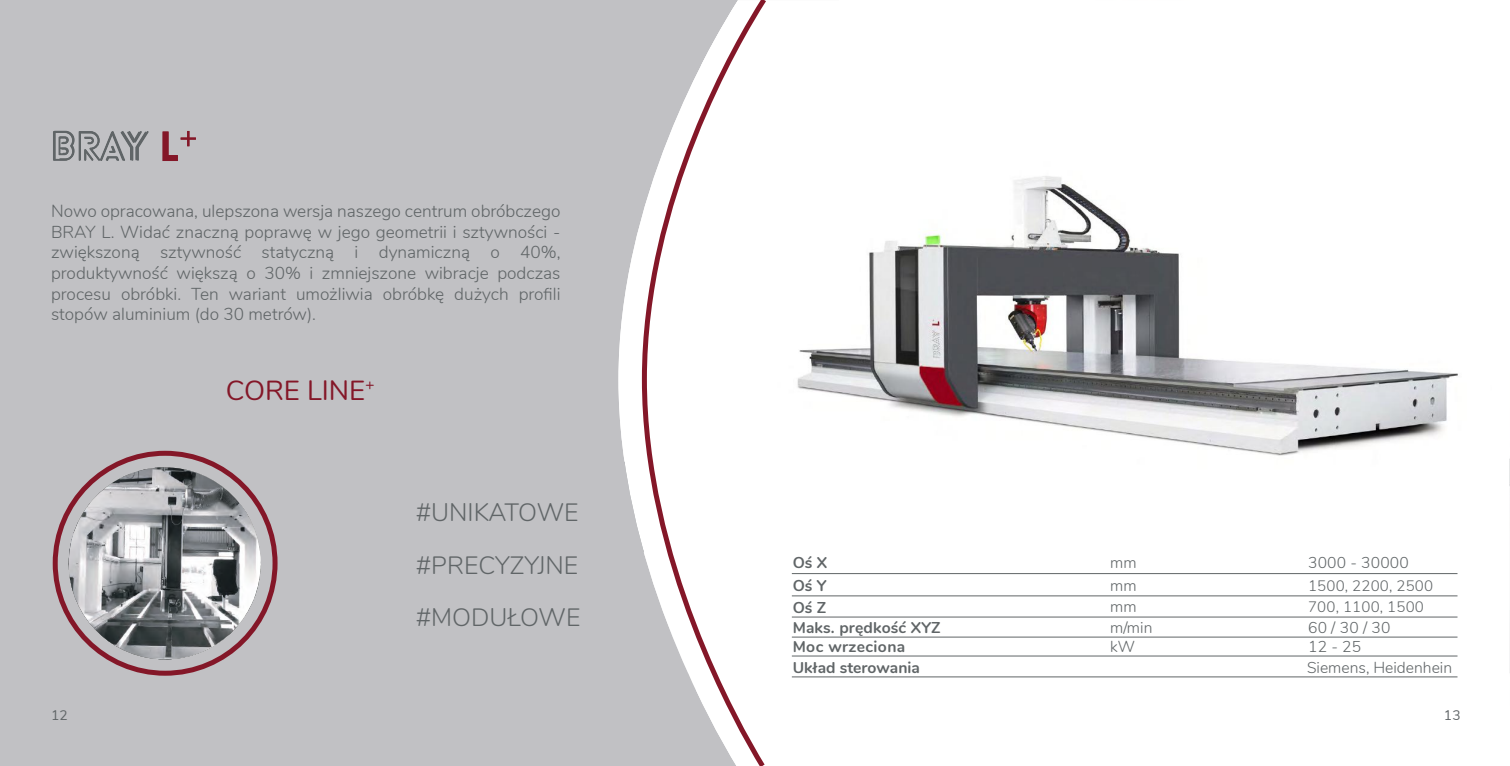
<style>
.page{position:relative;width:1510px;height:766px;background:#fff}
.page>*{position:absolute;margin:0;border:0;box-sizing:border-box;transform-origin:0 0}
.t1{font:27.5px "Nunito";color:#841728}
.t2{font:300 25px/52.5px "Nunito";color:#606567;text-align:justify}
.t3{font:300 17.25px/20.6px "Nunito";color:#606567;text-align:justify}
.t4{font:300 15.62px "Nunito";letter-spacing:.01em;color:#606567}
.t5{font:700 15.62px "Nunito";letter-spacing:.01em;color:#606567}
.t6{font:300 15.12px "Nunito";letter-spacing:.01em;color:#606567}
.t7{font:13.75px "Nunito";color:#606567}
</style>
<div class="page">
<div style="left:0;top:0;width:838px;height:765px;background:#c1c1c4"></div>
<svg style="left:618px;top:228px;width:840px;height:537px"></svg>
<img style="left:771px;top:0;width:687px;height:610px">
<img style="left:771px;top:46px;width:687px;height:523px">
<hr style="left:792px;top:573px;width:665px;height:1px;background:#606567">
<hr style="left:792px;top:595px;width:665px;height:1px;background:#606567">
<hr style="left:792px;top:616px;width:665px;height:1px;background:#606567">
<hr style="left:792px;top:636px;width:665px;height:1px;background:#606567">
<hr style="left:792px;top:655px;width:665px;height:1px;background:#606567">
<hr style="left:792px;top:676px;width:665px;height:1px;background:#606567">
<div style="left:53px;top:450px;width:224px;height:225px;border:5px solid #841728;border-radius:50%"></div>
<img style="left:68px;top:467px;width:193px;height:192px">
<svg style="left:639px;top:0;width:132px;height:765px"></svg>
<svg style="left:53px;top:130px;width:96px;height:31px"></svg>
<svg style="left:163px;top:131px;width:33px;height:30px"></svg>
<p class="t3" style="left:51px;top:200px;width:511px">Nowo opracowana, ulepszona wersja naszego centrum obróbczego BRAY L. Widać znaczną poprawę w jego geometrii i sztywności - zwiększoną sztywność statyczną i dynamiczną o 40%, produktywność większą o 30% i zmniejszone wibracje podczas procesu obróbki. Ten wariant umożliwia obróbkę dużych profili stopów aluminium (do 30 metrów).</p>
<h1 class="t1" style="left:226px;top:370px;width:151px">CORE LINE<sup>+</sup></h1>
<h2 class="t2" style="left:416px;top:484px;width:166px">#UNIKATOWE #PRECYZYJNE #MODUŁOWE</h2>
<p class="t5" style="left:792px;top:551px;width:36px">Oś X</p>
<p class="t4" style="left:1110px;top:551px;width:28px">mm</p>
<p class="t4" style="left:1308px;top:551px;width:102px">3000 - 30000</p>
<p class="t5" style="left:792px;top:574px;width:35px">Oś Y</p>
<p class="t4" style="left:1110px;top:574px;width:28px">mm</p>
<p class="t6" style="left:1308px;top:574px;width:126px">1500, 2200, 2500</p>
<p class="t5" style="left:792px;top:596px;width:35px">Oś Z</p>
<p class="t4" style="left:1110px;top:595px;width:28px">mm</p>
<p class="t6" style="left:1308px;top:595px;width:117px">700, 1100, 1500</p>
<p class="t5" style="left:792px;top:615px;width:149px">Maks. prędkość XYZ</p>
<p class="t4" style="left:1110px;top:615px;width:44px">m/min</p>
<p class="t4" style="left:1308px;top:616px;width:84px">60 / 30 / 30</p>
<p class="t5" style="left:792px;top:635px;width:114px">Moc wrzeciona</p>
<p class="t4" style="left:1110px;top:635px;width:26px">kW</p>
<p class="t4" style="left:1308px;top:635px;width:54px">12 - 25</p>
<p class="t5" style="left:792px;top:655px;width:129px">Układ sterowania</p>
<p class="t4" style="left:1307px;top:655px;width:147px">Siemens, Heidenhein</p>
<p class="t7" style="left:51px;top:704px;width:18px">12</p>
<p class="t7" style="left:1443px;top:704px;width:18px">13</p>
</div>
